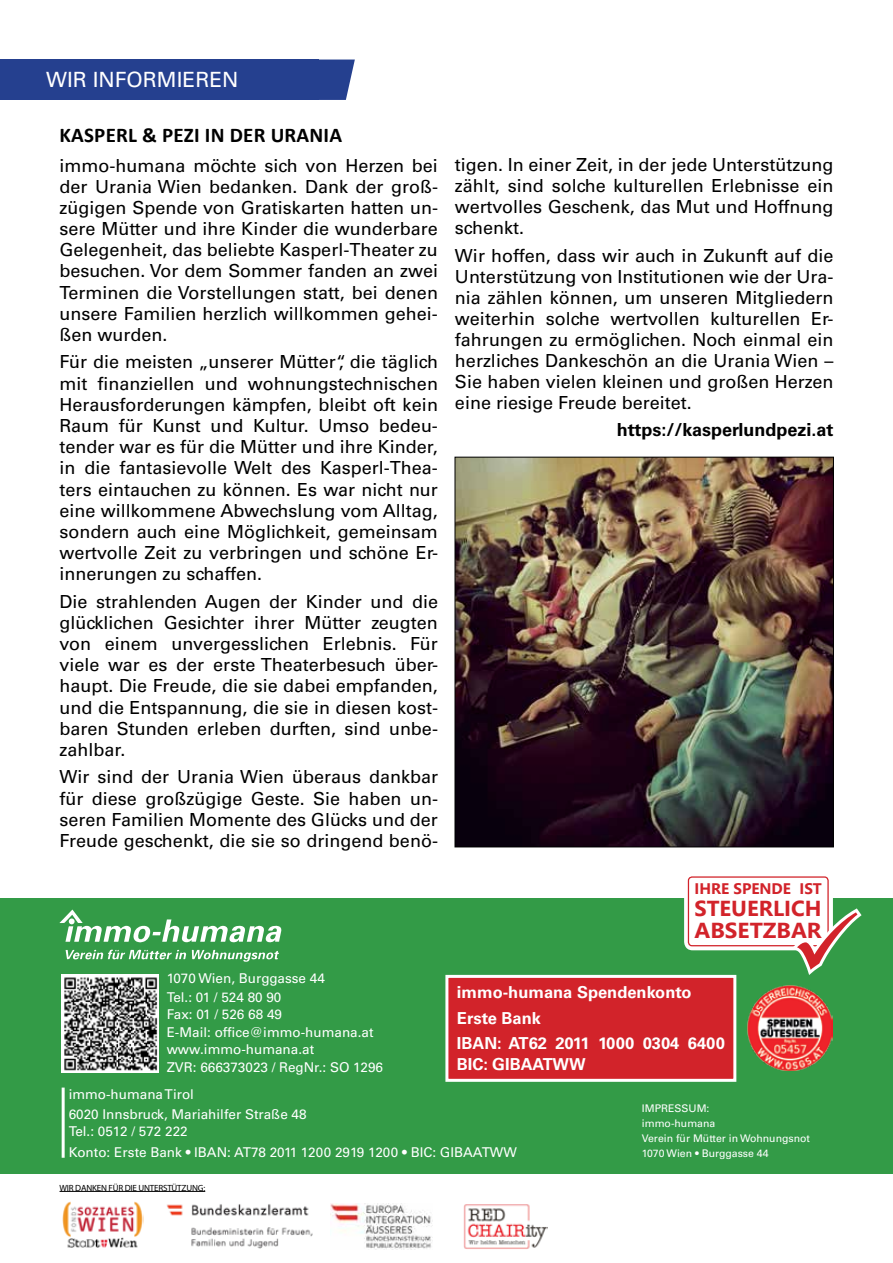
<style>
.page{position:relative;width:893px;height:1263px;background:#fff}
.page>*{position:absolute;margin:0;border:0;box-sizing:border-box;transform-origin:0 0}
.t1{font:700 21.6px/21.6px "Segoe UI";color:#d2232a}
.t2{font:700 21px "Calibri";letter-spacing:.01em;color:#000}
.t3{font:21px "Univers LT Std";color:#fff}
.t4{font:18px/21.1px "Univers LT Std";color:#000;text-align:justify}
.t5{font:700 18px "Univers LT Std";color:#000}
.t6{font:700 16.5px/25.2px "Univers LT Std";color:#fff}
.t7{font:700 15.3px "Segoe UI";color:#d2232a}
.t8{font:13.5px/18.6px "Univers LT Std";color:#fff}
.t9{font:10.5px/15px "Univers LT Std";color:#fff}
.t10{font:9px "Myriad Pro";letter-spacing:-.02em;color:#000}
</style>
<div class="page">
<div style="left:0;top:898px;width:893px;height:276px;background:#339b47"></div>
<img style="left:62px;top:975px;width:96px;height:98px">
<hr style="left:60px;top:1191px;width:145px;height:1px;background:#000">
<img style="left:463px;top:1204px;width:85px;height:45px">
<img style="left:331px;top:1203px;width:101px;height:46px">
<img style="left:167px;top:1204px;width:146px;height:44px">
<img style="left:62px;top:1201px;width:81px;height:47px">
<svg style="left:60px;top:909px;width:222px;height:33px"></svg>
<svg style="left:192px;top:950px;width:87px;height:12px"></svg>
<svg style="left:66px;top:949px;width:120px;height:11px"></svg>
<div style="left:447px;top:976px;width:288px;height:104px;background:#d2232a"></div>
<div style="left:445px;top:975px;width:291px;height:107px;border:3px solid #fff"></div>
<hr style="left:62px;top:1087px;width:3px;height:71px;background:#fff">
<div style="left:684px;top:872px;width:149px;height:78px;background:#fff;border-radius:9px"></div>
<div style="left:688px;top:876px;width:141px;height:70px;border:1px solid #d2232a;border-radius:4px"></div>
<img style="left:747px;top:986px;width:85px;height:84px">
<div style="left:0;top:60px;width:317px;height:40px;background:#25408f"></div>
<svg style="left:319px;top:60px;width:36px;height:40px"></svg>
<div style="left:46px;top:60px;width:273px;height:40px;background:#25408f"></div>
<img style="left:457px;top:459px;width:375px;height:386px">
<div style="left:455px;top:457px;width:379px;height:390px;border:1px solid #000"></div>
<svg style="left:786px;top:904px;width:76px;height:71px"></svg>
<p class="t3" style="left:46px;top:67px;width:194px">WIR INFORMIEREN</p>
<p class="t2" style="left:60px;top:120px;width:284px">KASPERL &amp; PEZI IN DER URANIA</p>
<p class="t4" style="left:60px;top:155px;width:380px">immo-humana möchte sich von Herzen bei der Urania Wien bedanken. Dank der groß&shy;zügigen Spende von Gratiskarten hatten un&shy;sere Mütter und ihre Kinder die wunderbare Gelegenheit, das beliebte Kasperl-Theater zu besuchen. Vor dem Sommer fanden an zwei Terminen die Vorstellungen statt, bei denen unsere Familien herzlich willkommen gehei&shy;ßen wurden.</p>
<p class="t4" style="left:60px;top:352px;width:380px">Für die meisten „unserer Mütter“, die täglich mit finanziellen und wohnungstechnischen Herausforderungen kämpfen, bleibt oft kein Raum für Kunst und Kultur. Umso bedeu&shy;tender war es für die Mütter und ihre Kinder, in die fantasievolle Welt des Kasperl-Thea&shy;ters eintauchen zu können. Es war nicht nur eine willkommene Abwechslung vom Alltag, sondern auch eine Möglichkeit, gemeinsam wertvolle Zeit zu verbringen und schöne Er&shy;innerungen zu schaffen.</p>
<p class="t4" style="left:60px;top:591px;width:380px">Die strahlenden Augen der Kinder und die glücklichen Gesichter ihrer Mütter zeugten von einem unvergesslichen Erlebnis. Für viele war es der erste Theaterbesuch über&shy;haupt. Die Freude, die sie dabei empfanden, und die Entspannung, die sie in diesen kost&shy;baren Stunden erleben durften, sind unbe&shy;zahlbar.</p>
<p class="t4" style="left:60px;top:767px;width:380px">Wir sind der Urania Wien überaus dankbar für diese großzügige Geste. Sie haben un&shy;seren Familien Momente des Glücks und der Freude geschenkt, die sie so dringend benö-</p>
<p class="t8" style="left:167px;top:969px;width:160px">1070 Wien, Burggasse 44<br>Tel.: 01 / 524 80 90</p>
<p class="t8" style="left:167px;top:1004px;width:208px">Fax: 01 / 526 68 49<br>E-Mail: office@immo-humana.at</p>
<p class="t8" style="left:167px;top:1040px;width:218px">www.immo-humana.at<br>ZVR: 666373023 / RegNr.: SO 1296</p>
<p class="t4" style="left:455px;top:154px;width:380px">tigen. In einer Zeit, in der jede Unterstützung zählt, sind solche kulturellen Erlebnisse ein wertvolles Geschenk, das Mut und Hoffnung schenkt.</p>
<p class="t4" style="left:455px;top:245px;width:380px">Wir hoffen, dass wir auch in Zukunft auf die Unterstützung von Institutionen wie der Ura&shy;nia zählen können, um unseren Mitgliedern weiterhin solche wertvollen kulturellen Er&shy;fahrungen zu ermöglichen. Noch einmal ein herzliches Dankeschön an die Urania Wien – Sie haben vielen kleinen und großen Herzen eine riesige Freude bereitet.</p>
<p class="t5" style="left:617px;top:419px;width:218px">https://kasperlundpezi.at</p>
<p class="t7" style="left:694px;top:874px;width:129px">IHRE SPENDE IST</p>
<p class="t1" style="left:694px;top:896px;width:129px">STEUERLICH<br>ABSETZBAR</p>
<p class="t6" style="left:457px;top:980px;width:269px">immo-humana Spendenkonto<br>Erste Bank<br>IBAN: AT62 2011 1000 0304 6400</p>
<p class="t6" style="left:457px;top:1051px;width:130px">BIC: GIBAATWW</p>
<p class="t8" style="left:69px;top:1083px;width:239px;line-height:20.7px">immo-humana Tirol<br>6020 Innsbruck, Mariahilfer Straße 48</p>
<p class="t8" style="left:69px;top:1121px;width:450px;line-height:20.7px">Tel.: 0512 / 572 222<br>Konto: Erste Bank • IBAN: AT78 2011 1200 2919 1200 • BIC: GIBAATWW</p>
<p class="t10" style="left:60px;top:1182px;width:147px">WIR DANKEN FÜR DIE UNTERSTÜTZUNG:</p>
<p class="t9" style="left:642px;top:1100px;width:170px">IMPRESSUM:<br>immo-humana<br>Verein für Mütter in Wohnungsnot<br>1070 Wien • Burggasse 44</p>
</div>
